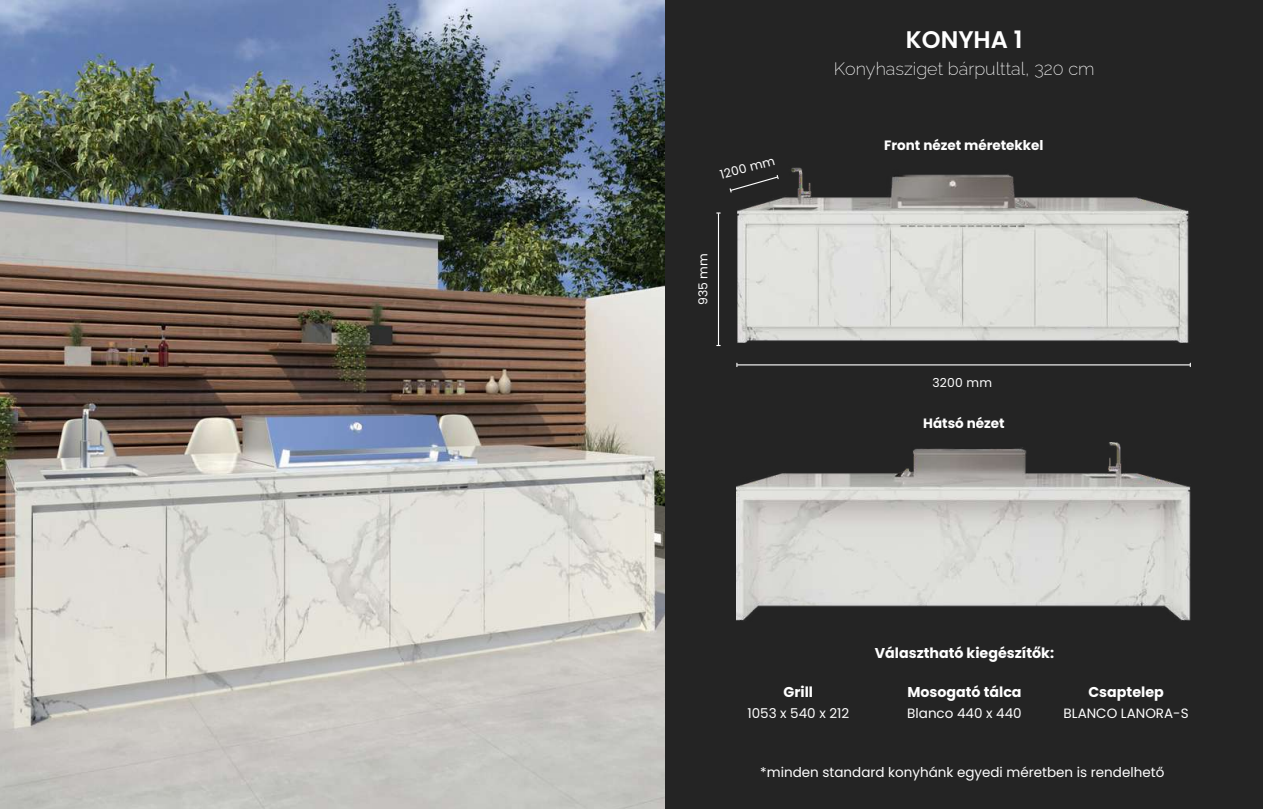
<style>
.page{position:relative;width:1263px;height:809px;background:#242424}
.page>*{position:absolute;margin:0;border:0;box-sizing:border-box;transform-origin:0 0}
.t1{font:600 24px "Poppins";color:#fff}
.t2{font:200 18px "Raleway";color:#fff}
.t3{font:700 14.25px "Poppins";color:#fff}
.t4{font:13.5px "Poppins";color:#fff}
.t5{font:700 13.5px "Poppins";color:#fff}
.t6{font:12.3px "Poppins";letter-spacing:.015em;color:#fff}
</style>
<div class="page">
<svg style="left:729px;top:188px;width:8px;height:5px"></svg>
<hr style="left:718px;top:213px;width:1px;height:132px;background:#fff">
<img style="left:737px;top:167px;width:453px;height:200px">
<img style="left:736px;top:442px;width:455px;height:179px">
<img style="left:0;top:0;width:664px;height:809px">
<p class="t6" style="left:718px;top:167px;width:58px;rotate:-15deg">1200 mm</p>
<p class="t6" style="left:694px;top:305px;width:54px;rotate:-90deg">935 mm</p>
<h1 class="t1" style="left:906px;top:23px;width:118px">KONYHA 1</h1>
<h2 class="t2" style="left:834px;top:58px;width:262px">Konyhasziget bárpulttal, 320 cm</h2>
<p class="t5" style="left:884px;top:135px;width:161px">Front nézet méretekkel</p>
<p class="t6" style="left:932px;top:374px;width:61px">3200 mm</p>
<p class="t5" style="left:923px;top:414px;width:83px">Hátsó nézet</p>
<p class="t3" style="left:784px;top:682px;width:31px">Grill</p>
<p class="t4" style="left:747px;top:704px;width:103px">1053 x 540 x 212</p>
<p class="t3" style="left:875px;top:643px;width:181px">Választható kiegészítők:</p>
<p class="t3" style="left:907px;top:682px;width:116px">Mosogató tálca</p>
<p class="t4" style="left:907px;top:704px;width:116px">Blanco 440 x 440</p>
<p class="t3" style="left:1088px;top:682px;width:77px">Csaptelep</p>
<p class="t4" style="left:1063px;top:704px;width:127px">BLANCO LANORA-S</p>
<p class="t4" style="left:760px;top:763px;width:405px">*minden standard konyhánk egyedi méretben is rendelhető</p>
</div>
